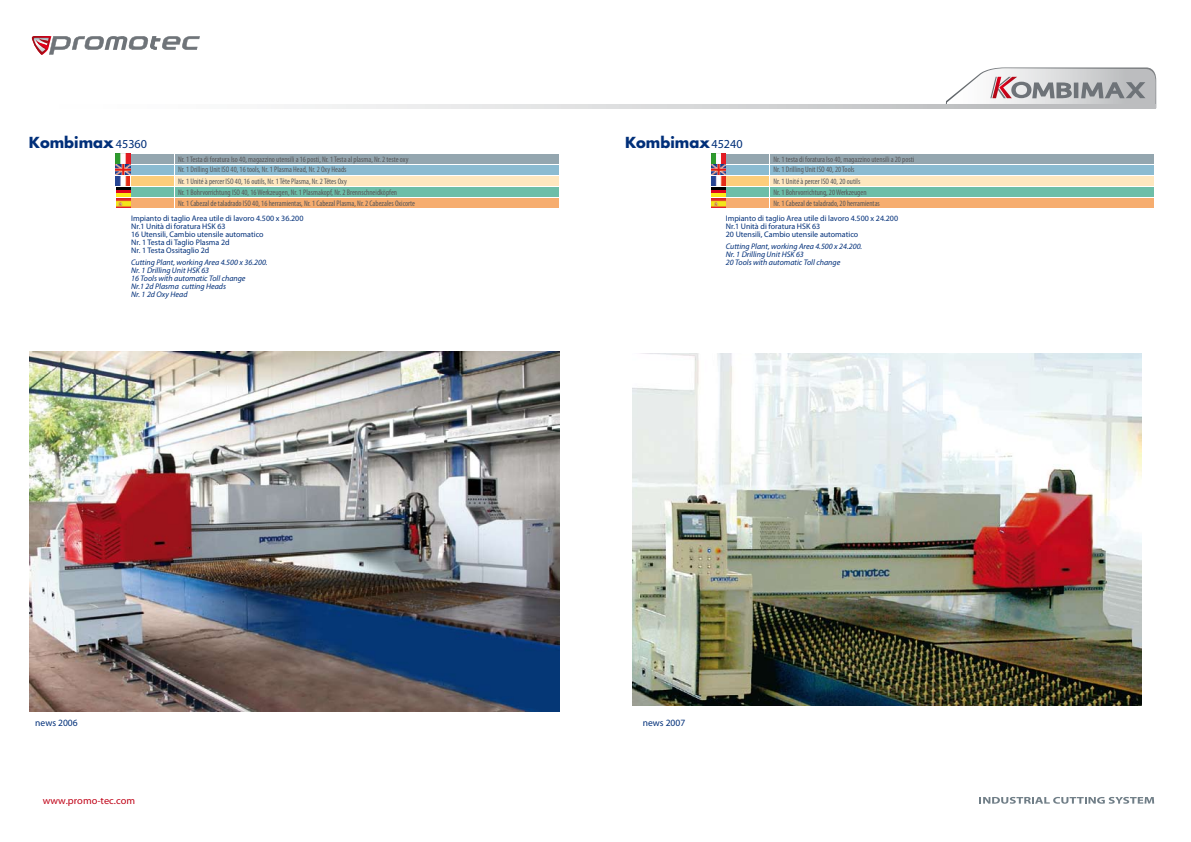
<style>
.page{position:relative;width:1191px;height:842px;background:#fff}
.page>*{position:absolute;margin:0;border:0;box-sizing:border-box;transform-origin:0 0}
.t1{font:700 14.8px "Futura";color:#002f79}
.t2{font:12.2px "Microgram Ext";color:#002f79}
.t3{font:10.1px "Myriad Pro";color:#c00418}
.t4{font:9.6px "Microgram Ext";color:#002f79}
.t5{font:condensed 8.1px/11.1px "Myriad Pro";color:#575759}
.t6{font:8.1px/8.1px "Myriad Pro";color:#002f79}
.t7{font:italic 8.1px/8.1px "Myriad Pro";color:#002f79}
</style>
<div class="page">
<img style="left:632px;top:353px;width:509px;height:353px">
<div style="left:726px;top:154px;width:43px;height:10px;background:#94a6af"></div>
<div style="left:726px;top:165px;width:43px;height:10px;background:#8bbbd1"></div>
<div style="left:726px;top:176px;width:43px;height:10px;background:#fccd7b"></div>
<div style="left:726px;top:187px;width:43px;height:10px;background:#6dbea8"></div>
<div style="left:726px;top:198px;width:43px;height:10px;background:#f6ad6f"></div>
<div style="left:770px;top:154px;width:384px;height:10px;background:#94a6af"></div>
<div style="left:770px;top:165px;width:384px;height:10px;background:#8bbbd1"></div>
<div style="left:770px;top:176px;width:384px;height:10px;background:#fee7bf"></div>
<div style="left:770px;top:187px;width:384px;height:10px;background:#6dbea8"></div>
<div style="left:770px;top:198px;width:384px;height:10px;background:#f6ad6f"></div>
<div style="left:131px;top:154px;width:43px;height:10px;background:#94a6af"></div>
<div style="left:131px;top:165px;width:43px;height:10px;background:#8bbbd1"></div>
<div style="left:131px;top:176px;width:43px;height:10px;background:#fccd7b"></div>
<div style="left:131px;top:187px;width:43px;height:10px;background:#6dbea8"></div>
<div style="left:131px;top:198px;width:43px;height:10px;background:#f6ad6f"></div>
<div style="left:175px;top:154px;width:384px;height:10px;background:#94a6af"></div>
<div style="left:175px;top:165px;width:384px;height:10px;background:#8bbbd1"></div>
<div style="left:175px;top:176px;width:384px;height:10px;background:#fee7bf"></div>
<div style="left:175px;top:187px;width:384px;height:10px;background:#6dbea8"></div>
<div style="left:175px;top:198px;width:384px;height:10px;background:#f6ad6f"></div>
<img style="left:116px;top:154px;width:14px;height:9px">
<img style="left:116px;top:165px;width:14px;height:21px">
<img style="left:116px;top:198px;width:14px;height:10px">
<hr style="left:116px;top:187px;width:14px;height:3px;background:#000">
<hr style="left:116px;top:190px;width:14px;height:3px;background:#e0041d">
<hr style="left:116px;top:193px;width:14px;height:4px;background:#fdea17">
<img style="left:711px;top:154px;width:14px;height:9px">
<img style="left:711px;top:165px;width:15px;height:21px">
<img style="left:711px;top:198px;width:15px;height:10px">
<hr style="left:711px;top:187px;width:14px;height:3px;background:#000">
<hr style="left:711px;top:190px;width:14px;height:3px;background:#e0041d">
<hr style="left:711px;top:193px;width:14px;height:4px;background:#fdea17">
<img style="left:29px;top:351px;width:530px;height:360px">
<svg style="left:284px;top:104px;width:661px;height:4px"></svg>
<svg style="left:31px;top:36px;width:169px;height:19px"></svg>
<svg style="left:979px;top:797px;width:175px;height:7px"></svg>
<svg style="left:945px;top:67px;width:211px;height:41px"></svg>
<h1 class="t1" style="left:29px;top:132px;width:86px">Kombimax</h1>
<h1 class="t1" style="left:625px;top:132px;width:86px">Kombimax</h1>
<h2 class="t2" style="left:116px;top:136px;width:33px">45360</h2>
<h2 class="t2" style="left:711px;top:136px;width:33px">45240</h2>
<p class="t5" style="left:178px;top:153px;width:232px">Nr. 1 Testa di foratura Iso 40, magazzino utensili a 16 posti, Nr. 1 Testa al plasma, Nr. 2 teste oxy Nr. 1 Drilling Unit ISO 40, 16 tools, Nr. 1 Plasma Head, Nr. 2 Oxy Heads<br>Nr. 1 Unité à percer ISO 40, 16 outils, Nr. 1 Tête Plasma, Nr. 2 Têtes Oxy<br>Nr. 1 Bohrvorrichtung ISO 40, 16 Werkzeugen, Nr. 1 Plasmakopf, Nr. 2 Brennschneidköpfen</p>
<p class="t5" style="left:178px;top:197px;width:239px">Nr. 1 Cabezal de taladrado ISO 40, 16 herramientas, Nr. 1 Cabezal Plasma, Nr. 2 Cabezales Oxicorte</p>
<p class="t5" style="left:773px;top:153px;width:142px">Nr. 1 testa di foratura Iso 40, magazzino utensili a 20 posti Nr. 1 Drilling Unit ISO 40, 20 Tools<br>Nr. 1 Unité à percer ISO 40, 20 outils<br>Nr. 1 Bohrvorrichtung, 20 Werkzeugen<br>Nr. 1 Cabezal de taladrado, 20 herramientas</p>
<p class="t6" style="left:131px;top:214px;width:174px">Impianto di taglio Area utile di lavoro 4.500 x 36.200<br>Nr.1 Unità di foratura HSK 63<br>16 Utensili, Cambio utensile automatico<br>Nr. 1 Testa di Taglio Plasma 2d<br>Nr. 1 Testa Ossitaglio 2d</p>
<p class="t7" style="left:131px;top:258px;width:138px">Cutting Plant, working Area 4.500 x 36.200.<br>Nr. 1 Drilling Unit HSK 63<br>16 Tools with automatic Toll change<br>Nr.1 2d Plasma cutting Heads<br>Nr. 1 2d Oxy Head</p>
<p class="t4" style="left:35px;top:717px;width:44px">news 2006</p>
<p class="t3" style="left:43px;top:794px;width:94px">www.promo-tec.com</p>
<p class="t6" style="left:726px;top:214px;width:174px">Impianto di taglio Area utile di lavoro 4.500 x 24.200<br>Nr.1 Unità di foratura HSK 63<br>20 Utensili, Cambio utensile automatico</p>
<p class="t7" style="left:726px;top:242px;width:138px">Cutting Plant, working Area 4.500 x 24.200.<br>Nr. 1 Drilling Unit HSK 63<br>20 Tools with automatic Toll change</p>
<p class="t4" style="left:643px;top:717px;width:44px">news 2007</p>
</div>
